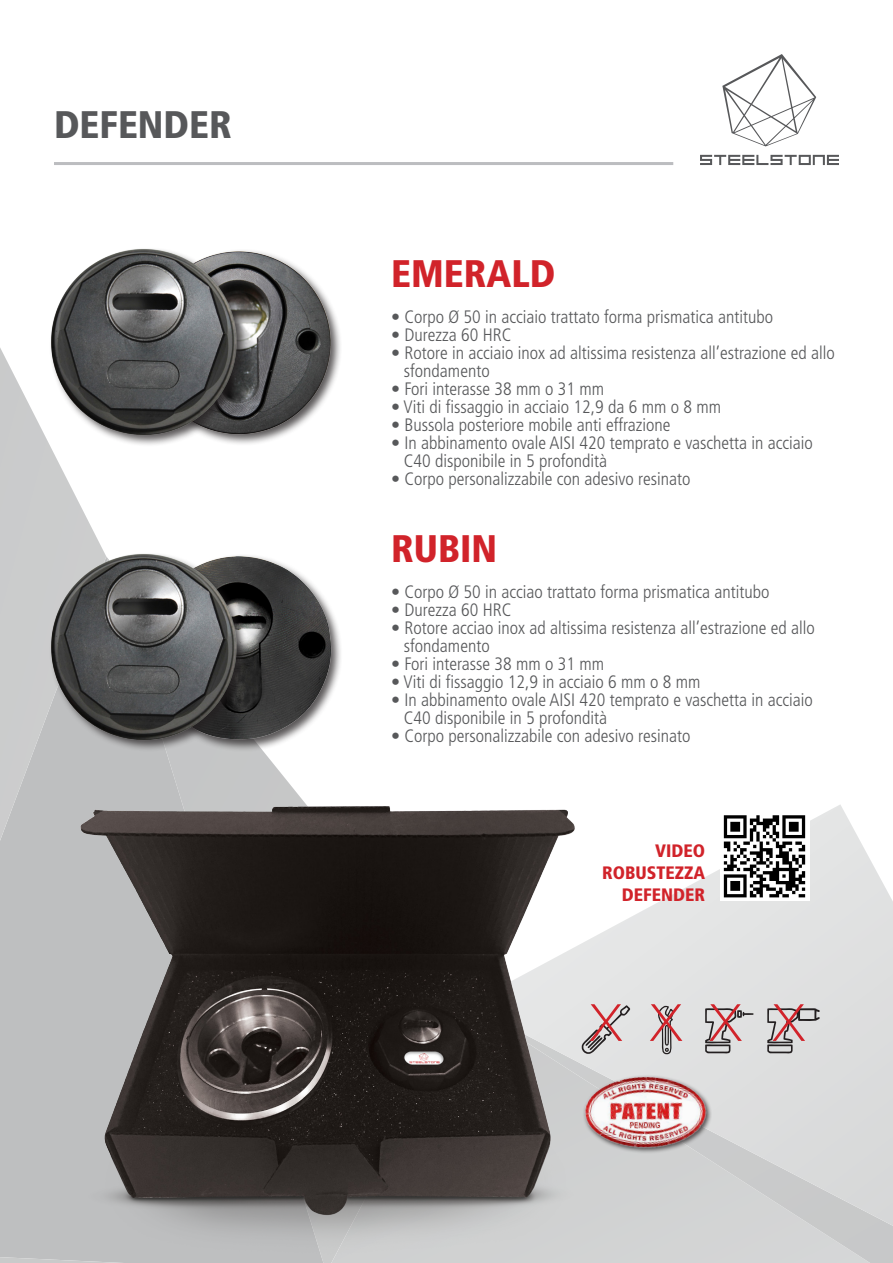
<style>
.page{position:relative;width:893px;height:1263px;background:#fff}
.page>*{position:absolute;margin:0;border:0;box-sizing:border-box;transform-origin:0 0}
.t1{font:900 condensed 38.4px "Frutiger LT Std";color:#d1232a}
.t2{font:900 condensed 38.4px "Frutiger LT Std";color:#57585a}
.t3{font:300 condensed 18px/18px "Frutiger LT Std";color:#57585a}
.t4{font:900 condensed 18px/21.6px "Frutiger LT Std";color:#d1232a;text-align:right}
</style>
<div class="page">
<div style="left:0;top:1045px;width:54px;height:208px;background:#bebfc0"></div>
<svg style="left:0;top:348px;width:94px;height:697px;background:#c9cacb"></svg>
<svg style="left:589px;top:805px;width:304px;height:458px"></svg>
<svg style="left:0;top:1253px;width:54px;height:10px"></svg>
<img style="left:54px;top:751px;width:535px;height:512px">
<svg style="left:700px;top:155px;width:139px;height:10px"></svg>
<svg style="left:722px;top:54px;width:94px;height:92px"></svg>
<hr style="left:54px;top:162px;width:619px;height:3px;background:#bcbdc0">
<img style="left:254px;top:251px;width:86px;height:192px">
<img style="left:36px;top:249px;width:218px;height:206px">
<img style="left:254px;top:556px;width:87px;height:192px">
<img style="left:36px;top:533px;width:218px;height:227px">
<svg style="left:650px;top:1004px;width:32px;height:50px;background:#c6acad"></svg>
<svg style="left:582px;top:1004px;width:48px;height:50px;background:#cbb9ba"></svg>
<svg style="left:705px;top:1004px;width:48px;height:49px;background:#c0aeaf"></svg>
<svg style="left:767px;top:1004px;width:53px;height:49px;background:#beadae"></svg>
<img style="left:577px;top:1061px;width:137px;height:104px">
<img style="left:720px;top:812px;width:89px;height:89px">
<p class="t2" style="left:54px;top:102px;width:179px">DEFENDER</p>
<p class="t1" style="left:391px;top:251px;width:166px">EMERALD</p>
<p class="t3" style="left:391px;top:308px;width:383px">• Corpo Ø 50 in acciaio trattato forma prismatica antitubo</p>
<p class="t3" style="left:391px;top:326px;width:122px">• Durezza 60 HRC</p>
<p class="t3" style="left:404px;top:344px;width:432px;text-indent:-13px">• Rotore in acciaio inox ad altissima resistenza all’estrazione ed allo sfondamento</p>
<p class="t3" style="left:391px;top:380px;width:214px">• Fori interasse 38 mm o 31 mm</p>
<p class="t3" style="left:391px;top:398px;width:331px">• Viti di fissaggio in acciaio 12,9 da 6 mm o 8 mm</p>
<p class="t3" style="left:391px;top:416px;width:281px">• Bussola posteriore mobile anti effrazione</p>
<p class="t3" style="left:404px;top:434px;width:410px;text-indent:-13px">• In abbinamento ovale AISI 420 temprato e vaschetta in acciaio<br>C40 disponibile in 5 profondità</p>
<p class="t3" style="left:391px;top:470px;width:301px">• Corpo personalizzabile con adesivo resinato</p>
<p class="t1" style="left:391px;top:525px;width:107px">RUBIN</p>
<p class="t3" style="left:391px;top:583px;width:380px">• Corpo Ø 50 in acciao trattato forma prismatica antitubo</p>
<p class="t3" style="left:391px;top:601px;width:122px">• Durezza 60 HRC</p>
<p class="t3" style="left:404px;top:619px;width:412px;text-indent:-13px">• Rotore acciao inox ad altissima resistenza all’estrazione ed allo sfondamento</p>
<p class="t3" style="left:391px;top:655px;width:214px">• Fori interasse 38 mm o 31 mm</p>
<p class="t3" style="left:391px;top:673px;width:311px">• Viti di fissaggio 12,9 in acciaio 6 mm o 8 mm</p>
<p class="t3" style="left:404px;top:691px;width:410px;text-indent:-13px">• In abbinamento ovale AISI 420 temprato e vaschetta in acciaio<br>C40 disponibile in 5 profondità</p>
<p class="t3" style="left:391px;top:727px;width:301px">• Corpo personalizzabile con adesivo resinato</p>
<p class="t4" style="left:655px;top:840px;width:52px">VIDEO</p>
<p class="t4" style="left:602px;top:862px;width:105px">ROBUSTEZZA<br>DEFENDER</p>
</div>
